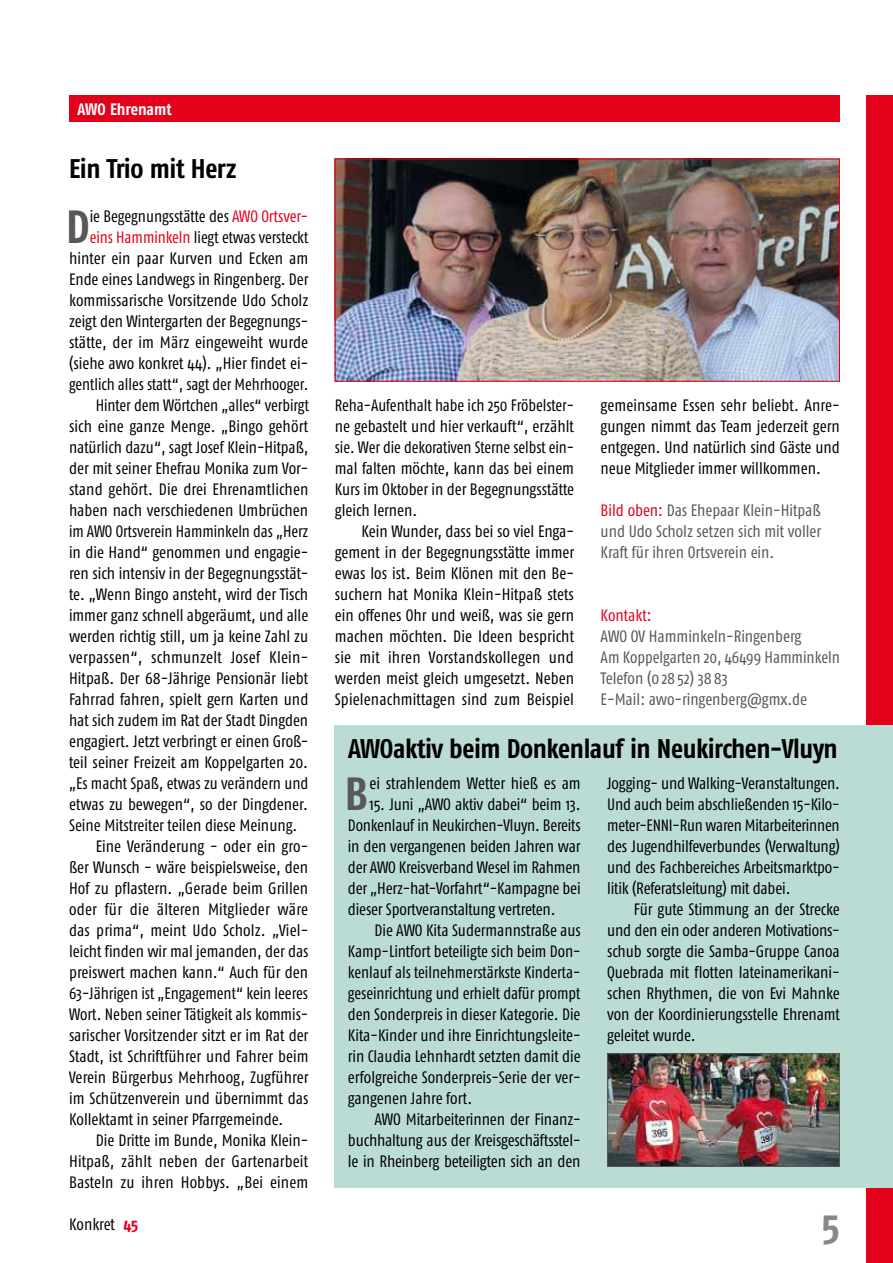
<style>
.page{position:relative;width:893px;height:1263px;background:#fff}
.page>*{position:absolute;margin:0;border:0;box-sizing:border-box;transform-origin:0 0}
.t1{font:700 46.5px "Fago Co";color:#58585a}
.t2{font:700 42px "Fago Co";color:#87888a}
.t3{font:700 27px "Fago Co";letter-spacing:-.015em;color:#000}
.t4{font:16.5px/21px "Fago Co";color:#000;text-align:justify}
.t5{font:16.5px/21px "Fago Co";color:#58585a;text-align:justify}
.t6{font:16.5px "Fago Co";color:#000;scale:.96 1}
.t7{font:700 16.5px "Fago Co";letter-spacing:-.005em;color:#fff}
.t8{font:16.5px "Fago Co";color:#e2001a}
.s1{color:#e2001a}
.s2{font-weight:700;color:#e2001a}
</style>
<div class="page">
<div style="left:866px;top:96px;width:27px;height:1167px;background:#e2001a"></div>
<div style="left:69px;top:96px;width:771px;height:26px;background:#e2001a"></div>
<img style="left:337px;top:161px;width:501px;height:219px">
<div style="left:335px;top:159px;width:505px;height:223px;border:1px solid #e2001a"></div>
<div style="left:335px;top:726px;width:558px;height:462px;background:#bbdcd4"></div>
<img style="left:609px;top:1055px;width:229px;height:110px">
<div style="left:607px;top:1053px;width:233px;height:114px;border:1px solid #58585a"></div>
<p class="t7" style="left:78px;top:99px;width:96px">AWO Ehrenamt</p>
<h3 class="t3" style="left:69px;top:153px;width:169px">Ein Trio mit Herz</h3>
<h1 class="t1" style="left:66px;top:199px;width:25px">D</h1>
<p class="t4" style="left:90px;top:205px;width:220px">ie Begegnungsstätte des <span class="s1">AWO Ortsver-</span></p>
<p class="t4" style="left:90px;top:226px;width:220px"><span class="s1">eins Hamminkeln</span> liegt etwas versteckt</p>
<p class="t4" style="left:69px;top:247px;width:241px">hinter ein paar Kurven und Ecken am</p>
<p class="t4" style="left:69px;top:268px;width:241px">Ende eines Landwegs in Ringenberg. Der</p>
<p class="t4" style="left:69px;top:289px;width:241px">kommissarische Vorsitzende Udo Scholz</p>
<p class="t4" style="left:69px;top:310px;width:241px">zeigt den Wintergarten der Begegnungs-</p>
<p class="t4" style="left:69px;top:331px;width:241px">stätte, der im März eingeweiht wurde</p>
<p class="t4" style="left:69px;top:352px;width:241px">(siehe awo konkret 44). „Hier findet ei-</p>
<p class="t6" style="left:69px;top:375px;width:251px">gentlich alles statt“, sagt der Mehrhooger.</p>
<p class="t4" style="left:96px;top:394px;width:215px">Hinter dem Wörtchen „alles“ verbirgt</p>
<p class="t4" style="left:69px;top:415px;width:241px">sich eine ganze Menge. „Bingo gehört</p>
<p class="t4" style="left:69px;top:436px;width:241px">natürlich dazu“, sagt Josef Klein-Hitpaß,</p>
<p class="t4" style="left:69px;top:457px;width:241px">der mit seiner Ehefrau Monika zum Vor-</p>
<p class="t4" style="left:69px;top:478px;width:241px">stand gehört. Die drei Ehrenamtlichen</p>
<p class="t4" style="left:69px;top:499px;width:241px">haben nach verschiedenen Umbrüchen</p>
<p class="t6" style="left:69px;top:522px;width:251px">im AWO Ortsverein Hamminkeln das „Herz</p>
<p class="t4" style="left:69px;top:541px;width:241px">in die Hand“ genommen und engagie-</p>
<p class="t4" style="left:69px;top:562px;width:241px">ren sich intensiv in der Begegnungsstät-</p>
<p class="t4" style="left:69px;top:583px;width:241px">te. „Wenn Bingo ansteht, wird der Tisch</p>
<p class="t4" style="left:69px;top:604px;width:241px">immer ganz schnell abgeräumt, und alle</p>
<p class="t4" style="left:69px;top:625px;width:241px">werden richtig still, um ja keine Zahl zu</p>
<p class="t4" style="left:69px;top:646px;width:241px">verpassen“, schmunzelt Josef Klein-</p>
<p class="t4" style="left:69px;top:667px;width:241px">Hitpaß. Der 68-Jährige Pensionär liebt</p>
<p class="t4" style="left:69px;top:688px;width:241px">Fahrrad fahren, spielt gern Karten und</p>
<p class="t4" style="left:69px;top:709px;width:241px">hat sich zudem im Rat der Stadt Dingden</p>
<p class="t4" style="left:69px;top:730px;width:241px">engagiert. Jetzt verbringt er einen Groß-</p>
<p class="t4" style="left:69px;top:751px;width:240px">teil seiner Freizeit am Koppelgarten 20.</p>
<p class="t4" style="left:69px;top:772px;width:241px">„Es macht Spaß, etwas zu verändern und</p>
<p class="t4" style="left:69px;top:793px;width:240px">etwas zu bewegen“, so der Dingdener.</p>
<p class="t4" style="left:69px;top:814px;width:230px">Seine Mitstreiter teilen diese Meinung.</p>
<p class="t4" style="left:96px;top:835px;width:214px">Eine Veränderung - oder ein gro-</p>
<p class="t4" style="left:69px;top:856px;width:241px">ßer Wunsch - wäre beispielsweise, den</p>
<p class="t4" style="left:69px;top:877px;width:241px">Hof zu pflastern. „Gerade beim Grillen</p>
<p class="t4" style="left:69px;top:898px;width:241px">oder für die älteren Mitglieder wäre</p>
<p class="t4" style="left:69px;top:919px;width:241px">das prima“, meint Udo Scholz. „Viel-</p>
<p class="t4" style="left:69px;top:940px;width:241px">leicht finden wir mal jemanden, der das</p>
<p class="t4" style="left:69px;top:961px;width:241px">preiswert machen kann.“ Auch für den</p>
<p class="t4" style="left:69px;top:982px;width:240px">63-Jährigen ist „Engagement“ kein leeres</p>
<p class="t4" style="left:69px;top:1003px;width:241px">Wort. Neben seiner Tätigkeit als kommis-</p>
<p class="t4" style="left:69px;top:1024px;width:241px">sarischer Vorsitzender sitzt er im Rat der</p>
<p class="t4" style="left:69px;top:1045px;width:241px">Stadt, ist Schriftführer und Fahrer beim</p>
<p class="t4" style="left:69px;top:1066px;width:241px">Verein Bürgerbus Mehrhoog, Zugführer</p>
<p class="t4" style="left:69px;top:1087px;width:241px">im Schützenverein und übernimmt das</p>
<p class="t4" style="left:69px;top:1108px;width:216px">Kollektamt in seiner Pfarrgemeinde.</p>
<p class="t4" style="left:96px;top:1129px;width:214px">Die Dritte im Bunde, Monika Klein-</p>
<p class="t4" style="left:69px;top:1150px;width:241px">Hitpaß, zählt neben der Gartenarbeit</p>
<p class="t4" style="left:69px;top:1171px;width:241px">Basteln zu ihren Hobbys. „Bei einem</p>
<p class="t4" style="left:69px;top:1213px;width:71px">Konkret <span class="s2">45</span></p>
<p class="t4" style="left:335px;top:394px;width:241px">Reha-Aufenthalt habe ich 250 Fröbelster&shy;ne gebastelt und hier verkauft“, erzählt sie. Wer die dekorativen Sterne selbst ein&shy;mal falten möchte, kann das bei einem Kurs im Oktober in der Begegnungsstätte gleich lernen.</p>
<p class="t4" style="left:335px;top:520px;width:241px;text-indent:27px">Kein Wunder, dass bei so viel Enga&shy;gement in der Begegnungsstätte immer ewas los ist. Beim Klönen mit den Be&shy;suchern hat Monika Klein-Hitpaß stets ein offenes Ohr und weiß, was sie gern machen möchten. Die Ideen bespricht sie mit ihren Vorstandskollegen und werden meist gleich umgesetzt. Neben Spielenachmittagen sind zum Beispiel</p>
<p class="t4" style="left:601px;top:394px;width:241px">gemeinsame Essen sehr beliebt. Anre&shy;gungen nimmt das Team jederzeit gern entgegen. Und natürlich sind Gäste und neue Mitglieder immer willkommen.</p>
<p class="t5" style="left:601px;top:499px;width:222px"><span class="s1">Bild oben:</span> Das Ehepaar Klein-Hitpaß und Udo Scholz setzen sich mit voller Kraft für ihren Ortsverein ein.</p>
<p class="t8" style="left:601px;top:606px;width:53px">Kontakt:</p>
<p class="t5" style="left:601px;top:625px;width:241px;text-align:left">AWO OV Hamminkeln-Ringenberg<br>Am Koppelgarten 20, 46499 Hamminkeln<br>Telefon (0 28 52) 38 83<br>E-Mail: awo-ringenberg@gmx.de</p>
<h3 class="t3" style="left:348px;top:733px;width:491px">AWOaktiv beim Donkenlauf in Neukirchen-Vluyn</h3>
<h1 class="t1" style="left:345px;top:766px;width:25px">B</h1>
<p class="t4" style="left:370px;top:772px;width:213px">ei strahlendem Wetter hieß es am</p>
<p class="t4" style="left:607px;top:772px;width:234px">Jogging- und Walking-Veranstaltungen.<br>Und auch beim abschließenden 15-Kilo&shy;meter-ENNI-Run waren Mitarbeiterinnen des Jugendhilfeverbundes (Verwaltung) und des Fachbereiches Arbeitsmarktpo&shy;litik (Referatsleitung) mit dabei.</p>
<p class="t4" style="left:607px;top:898px;width:234px;text-indent:27px">Für gute Stimmung an der Strecke und den ein oder anderen Motivations&shy;schub sorgte die Samba-Gruppe Canoa Quebrada mit flotten lateinamerikani&shy;schen Rhythmen, die von Evi Mahnke von der Koordinierungsstelle Ehrenamt geleitet wurde.</p>
<p class="t4" style="left:348px;top:793px;width:234px;text-indent:22px">15. Juni „AWO aktiv dabei“ beim 13.<br>Donkenlauf in Neukirchen-Vluyn. Bereits in den vergangenen beiden Jahren war der AWO Kreisverband Wesel im Rahmen der „Herz-hat-Vorfahrt“-Kampagne bei dieser Sportveranstaltung vertreten.</p>
<p class="t4" style="left:348px;top:919px;width:234px;text-indent:27px">Die AWO Kita Sudermannstraße aus Kamp-Lintfort beteiligte sich beim Don&shy;kenlauf als teilnehmerstärkste Kinderta&shy;geseinrichtung und erhielt dafür prompt den Sonderpreis in dieser Kategorie. Die Kita-Kinder und ihre Einrichtungsleite&shy;rin Claudia Lehnhardt setzten damit die erfolgreiche Sonderpreis-Serie der ver&shy;gangenen Jahre fort.</p>
<p class="t4" style="left:348px;top:1108px;width:234px;text-indent:27px">AWO Mitarbeiterinnen der Finanz&shy;buchhaltung aus der Kreisgeschäftsstel&shy;le in Rheinberg beteiligten sich an den</p>
<h2 class="t2" style="left:822px;top:1200px;width:19px">5</h2>
</div>
